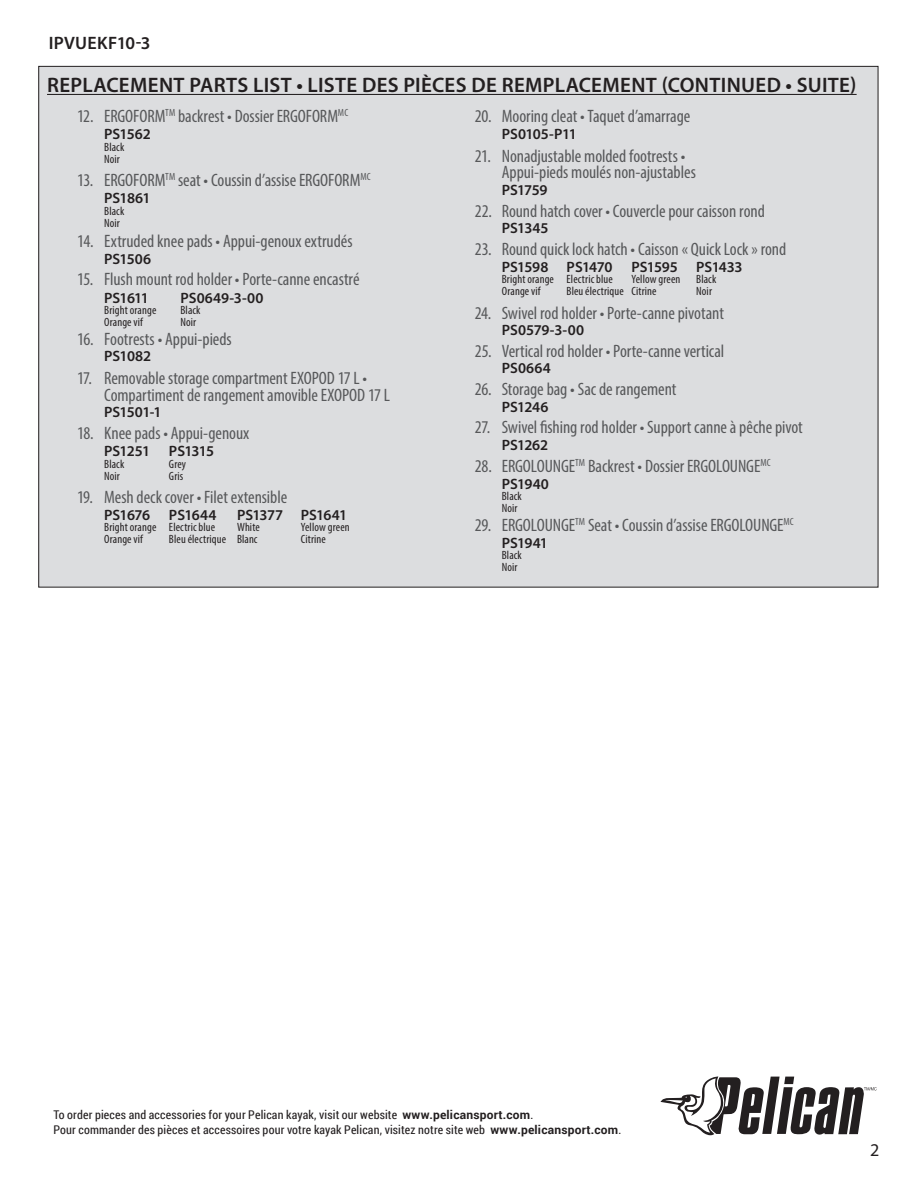
<style>
.page{position:relative;width:918px;height:1188px;background:#fff}
.page>*{position:absolute;margin:0;border:0;box-sizing:border-box;transform-origin:0 0}
.t1{font:600 21px "Myriad Pro";letter-spacing:.015em;color:#231f20}
.t2{font:condensed 18px/16.5px "Myriad Pro";letter-spacing:-.005em;color:#57585a}
.t3{font:600 18px "Myriad Pro";letter-spacing:.015em;color:#231f20}
.t4{font:18px "Myriad Pro";color:#231f20}
.t5{font:600 15px "Myriad Pro";letter-spacing:-.02em;color:#231f20}
.t6{font:600 15px "Myriad Pro";letter-spacing:.005em;color:#231f20}
.t7{font:600 15px "Myriad Pro";color:#231f20}
.t8{font:condensed 12px/12px "Myriad Pro";letter-spacing:.01em;color:#231f20}
.t9{font:12px/15px "Roboto Condensed";letter-spacing:.015em;color:#231f20}
.s1{font-family:"Roboto";font-weight:700}
</style>
<div class="page">
<svg style="left:661px;top:1076px;width:216px;height:59px"></svg>
<div style="left:39px;top:66px;width:839px;height:521px;background:#dcdddf"></div>
<hr style="left:47px;top:94px;width:810px;height:1px;background:#231f20">
<p class="t3" style="left:49px;top:31px;width:103px">IPVUEKF10-3</p>
<p class="t1" style="left:47px;top:72px;width:811px">REPLACEMENT PARTS LIST • LISTE DES PIÈCES DE REMPLACEMENT (CONTINUED • SUITE)</p>
<p class="t2" style="left:77px;top:108px;width:273px">12. ERGOFORM<sup>TM</sup> backrest • Dossier ERGOFORM<sup>MC</sup></p>
<p class="t5" style="left:104px;top:125px;width:48px">PS1562</p>
<p class="t8" style="left:104px;top:141px;width:22px">Black<br>Noir</p>
<p class="t2" style="left:77px;top:172px;width:295px">13. ERGOFORM<sup>TM</sup> seat • Coussin d’assise ERGOFORM<sup>MC</sup></p>
<p class="t5" style="left:104px;top:189px;width:48px">PS1861</p>
<p class="t8" style="left:104px;top:205px;width:22px">Black<br>Noir</p>
<p class="t2" style="left:77px;top:233px;width:277px">14. Extruded knee pads • Appui-genoux extrudés</p>
<p class="t5" style="left:104px;top:249px;width:48px">PS1506</p>
<p class="t2" style="left:77px;top:271px;width:284px">15. Flush mount rod holder • Porte-canne encastré</p>
<p class="t5" style="left:104px;top:288px;width:46px">PS1611</p>
<p class="t6" style="left:180px;top:288px;width:85px">PS0649-3-00</p>
<p class="t8" style="left:104px;top:304px;width:54px">Bright orange<br>Orange vif</p>
<p class="t8" style="left:180px;top:304px;width:22px">Black<br>Noir</p>
<p class="t2" style="left:77px;top:330px;width:156px">16. Footrests • Appui-pieds</p>
<p class="t5" style="left:104px;top:347px;width:49px">PS1082</p>
<p class="t2" style="left:104px;top:370px;width:287px;text-indent:-27px">17. Removable storage compartment EXOPOD 17 L •<br>Compartiment de rangement amovible EXOPOD 17 L</p>
<p class="t5" style="left:104px;top:403px;width:59px">PS1501-1</p>
<p class="t2" style="left:77px;top:425px;width:174px">18. Knee pads • Appui-genoux</p>
<p class="t5" style="left:104px;top:442px;width:47px">PS1251</p>
<p class="t5" style="left:169px;top:442px;width:47px">PS1315</p>
<p class="t8" style="left:104px;top:458px;width:22px">Black<br>Noir</p>
<p class="t8" style="left:169px;top:458px;width:19px">Grey<br>Gris</p>
<p class="t2" style="left:77px;top:488px;width:212px">19. Mesh deck cover • Filet extensible</p>
<p class="t5" style="left:104px;top:506px;width:47px">PS1676</p>
<p class="t5" style="left:169px;top:506px;width:49px">PS1644</p>
<p class="t5" style="left:237px;top:506px;width:112px">PS1377 PS1641</p>
<p class="t8" style="left:104px;top:521px;width:54px">Bright orange<br>Orange vif</p>
<p class="t8" style="left:169px;top:521px;width:59px">Electric blue<br>Bleu électrique</p>
<p class="t8" style="left:237px;top:521px;width:24px">White<br>Blanc</p>
<p class="t8" style="left:301px;top:521px;width:50px">Yellow green<br>Citrine</p>
<p class="t2" style="left:475px;top:108px;width:217px">20. Mooring cleat • Taquet d’amarrage</p>
<p class="t5" style="left:502px;top:124px;width:77px">PS0105-P11</p>
<p class="t2" style="left:502px;top:147px;width:196px;text-indent:-27px">21. Nonadjustable molded footrests •<br>Appui-pieds moulés non-ajustables</p>
<p class="t5" style="left:502px;top:180px;width:47px">PS1759</p>
<p class="t2" style="left:475px;top:202px;width:292px">22. Round hatch cover • Couvercle pour caisson rond</p>
<p class="t5" style="left:502px;top:219px;width:48px">PS1345</p>
<p class="t2" style="left:475px;top:240px;width:313px">23. Round quick lock hatch • Caisson « Quick Lock » rond</p>
<p class="t5" style="left:502px;top:258px;width:112px">PS1598 PS1470</p>
<p class="t5" style="left:631px;top:258px;width:113px">PS1595 PS1433</p>
<p class="t8" style="left:502px;top:273px;width:54px">Bright orange<br>Orange vif</p>
<p class="t8" style="left:567px;top:273px;width:59px">Electric blue<br>Bleu électrique</p>
<p class="t8" style="left:631px;top:273px;width:50px">Yellow green<br>Citrine</p>
<p class="t8" style="left:696px;top:273px;width:22px">Black<br>Noir</p>
<p class="t2" style="left:475px;top:304px;width:251px">24. Swivel rod holder • Porte-canne pivotant</p>
<p class="t7" style="left:502px;top:321px;width:84px">PS0579-3-00</p>
<p class="t2" style="left:475px;top:342px;width:251px">25. Vertical rod holder • Porte-canne vertical</p>
<p class="t5" style="left:502px;top:359px;width:50px">PS0664</p>
<p class="t2" style="left:475px;top:381px;width:203px">26. Storage bag • Sac de rangement</p>
<p class="t5" style="left:502px;top:397px;width:48px">PS1246</p>
<p class="t2" style="left:475px;top:419px;width:330px">27. Swivel fishing rod holder • Support canne à pêche pivot</p>
<p class="t5" style="left:502px;top:435px;width:48px">PS1262</p>
<p class="t2" style="left:475px;top:457px;width:297px">28. ERGOLOUNGE<sup>TM</sup> Backrest • Dossier ERGOLOUNGE<sup>MC</sup></p>
<p class="t5" style="left:502px;top:474px;width:49px">PS1940</p>
<p class="t8" style="left:502px;top:490px;width:22px">Black<br>Noir</p>
<p class="t2" style="left:475px;top:516px;width:321px">29. ERGOLOUNGE<sup>TM</sup> Seat • Coussin d’assise ERGOLOUNGE<sup>MC</sup></p>
<p class="t5" style="left:502px;top:534px;width:48px">PS1941</p>
<p class="t8" style="left:502px;top:549px;width:22px">Black<br>Noir</p>
<p class="t9" style="left:53px;top:1107px;width:569px">To order pieces and accessories for your Pelican kayak, visit our website <span class="s1">www.pelicansport.com</span>.<br>Pour commander des pièces et accessoires pour votre kayak Pelican, visitez notre site web <span class="s1">www.pelicansport.com</span>.</p>
<p class="t4" style="left:870px;top:1139px;width:11px">2</p>
</div>
